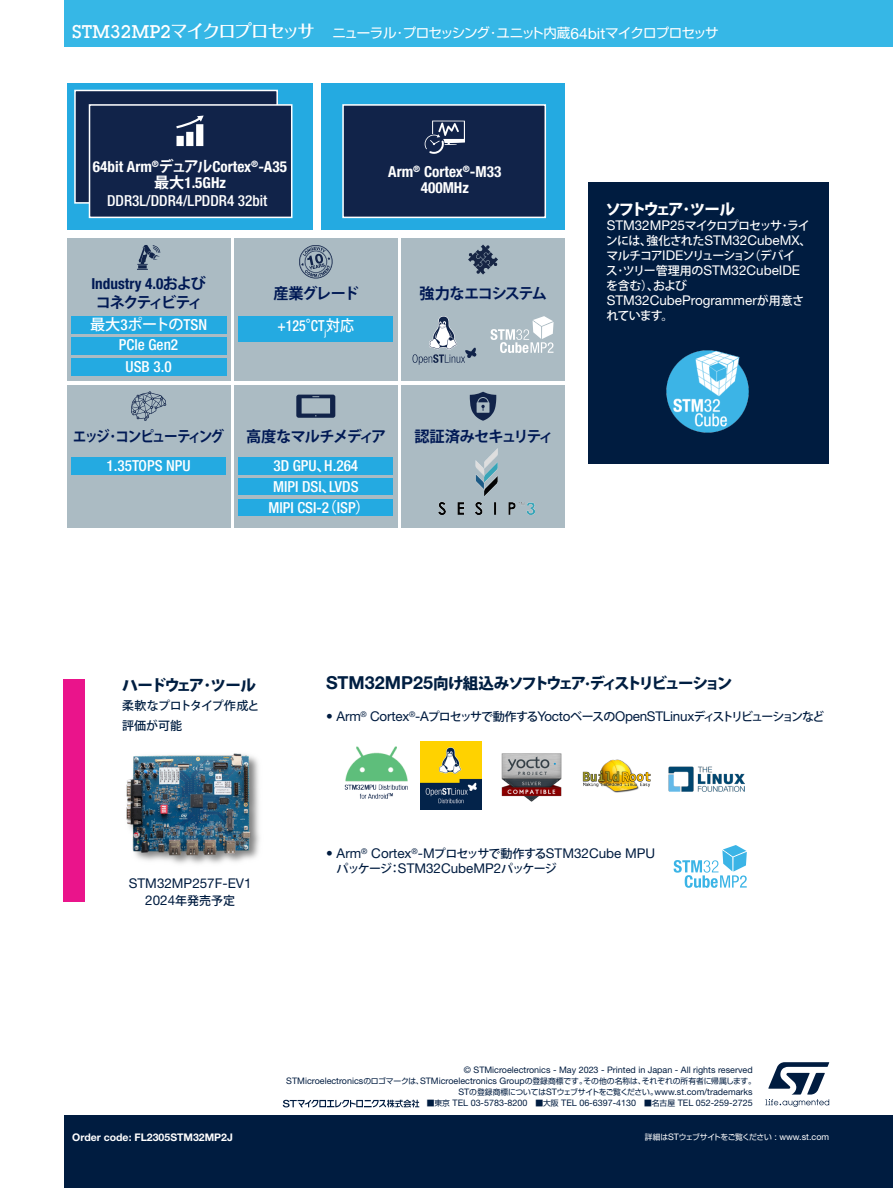
<style>
.page{position:relative;width:893px;height:1188px;background:#fff}
.page>*{position:absolute;margin:0;border:0;box-sizing:border-box;transform-origin:0 0}
.TABLE_TITLE{font:800 15.6px "Koz Go Pro";letter-spacing:-.16em;color:#001e41}
.TABLE_TITLE-2{font:800 15.6px "Koz Go Pro";letter-spacing:-.18em;color:#fff}
.TABLE_TITLE-3{font:800 15.6px "Koz Go Pro";letter-spacing:-.13em;color:#001e41}
.t1{font:700 condensed 15.15px/17.2px "Helvetica Neue LT Std";color:#fff;text-align:center}
.t2{font:500 condensed 15.15px/20.9px "Helvetica Neue LT Std";color:#fff;text-align:center}
.t3{font:700 15.15px/32.5px "Koz Go Pr 6 N";letter-spacing:-.09em;color:#001954}
.t4{font:700 15.15px/29px "Koz Go Pr 6 N";letter-spacing:-.135em;color:#001954;text-align:center;scale:.9 1}
.t5{font:700 condensed 15.15px/18.3px "Helvetica Neue LT Std";color:#001954}
.t6{font:700 15.15px "Koz Go Pr 6 N";letter-spacing:-.07em;color:#001954}
.t7{font:700 15.15px "Koz Go Pr 6 N";letter-spacing:-.06em;color:#001954}
.STANDARD_TEXT{font:13.5px/15px "Helvetica Neue LT Std";color:#001c40}
.STANDARD_TEXT-2{font:13.5px "Helvetica Neue LT Std";color:#fff}
.STANDARD_TEXT-3{font:13.5px "Helvetica Neue LT Std";letter-spacing:-.02em;color:#001c40}
.TITLE_LEVEL1_WHITE{font:13.5px "Shin Go Pro";letter-spacing:-.075em;color:#fff}
.STANDARD_TEXT-4{font:500 12px "Koz Go Pro";letter-spacing:-.09em;color:#fff}
.STANDARD_TEXT-5{font:500 12px "Koz Go Pro";letter-spacing:-.11em;color:#fff}
.STANDARD_TEXT-6{font:500 12px/19.5px "Koz Go Pro";color:#001e41}
.STANDARD_TEXT-7{font:500 12px "Koz Go Pro";color:#001c40}
.t8{font:700 10.5px "Helvetica Neue LT Std";color:#fff}
.t9{font:9px "Helvetica Neue LT Std";color:#001c40}
.t10{font:7.8px "Shin Go Pro";letter-spacing:-.06em;color:#fff}
.s1{font-family:"Lubalin Graph Std";font-weight:500;font-size:18px}
.s2{font-family:"Folk Pro";font-weight:500;font-size:18px}
.s3{font-family:"Helvetica Neue LT Std";font-size:15.45px}
.s4{font-family:"Koz Go Pr 6 N";font-stretch:normal}
.s5{font-weight:500}
.s6{font-family:"Helvetica Neue LT Std";font-weight:500;font-stretch:condensed;color:#fff}
.s7{font-weight:500;color:#fff}
.s8{font-family:"Helvetica Neue LT Std";font-weight:400;font-size:13.5px}
.s9{font-family:"Koz Go Pro";font-weight:500;font-size:12px}
.s10{font-family:"Helvetica Neue LT Std";font-weight:700;font-size:18px}
.s11{font-family:"Shin Go Pro";font-size:7.8px}
.s12{font-family:"Helvetica Neue LT Std";font-size:9px}
</style>
<div class="page">
<div style="left:64px;top:0;width:829px;height:47px;background:#36b7e6"></div>
<div style="left:64px;top:1115px;width:829px;height:73px;background:#001c40"></div>
<svg style="left:765px;top:1062px;width:64px;height:45px"></svg>
<svg style="left:283px;top:1100px;width:136px;height:7px"></svg>
<div style="left:588px;top:183px;width:241px;height:281px;background:#001c40"></div>
<img style="left:667px;top:351px;width:81px;height:81px">
<div style="left:67px;top:84px;width:245px;height:146px;background:#24aae1"></div>
<div style="left:75px;top:90px;width:202px;height:113px;background:#112349"></div>
<div style="left:74px;top:90px;width:204px;height:114px;border:2px solid #fff"></div>
<div style="left:321px;top:84px;width:244px;height:146px;background:#24aae1"></div>
<div style="left:67px;top:238px;width:163px;height:143px;background:#abbbc3"></div>
<div style="left:71px;top:358px;width:155px;height:17px;background:#24aae1"></div>
<div style="left:71px;top:316px;width:155px;height:17px;background:#24aae1"></div>
<div style="left:71px;top:337px;width:155px;height:17px;background:#24aae1"></div>
<svg style="left:137px;top:245px;width:23px;height:25px"></svg>
<div style="left:234px;top:238px;width:164px;height:143px;background:#abbbc3"></div>
<div style="left:238px;top:316px;width:155px;height:26px;background:#24aae1"></div>
<svg style="left:299px;top:245px;width:34px;height:34px"></svg>
<div style="left:67px;top:385px;width:163px;height:143px;background:#abbbc3"></div>
<div style="left:71px;top:457px;width:155px;height:18px;background:#24aae1"></div>
<svg style="left:131px;top:391px;width:35px;height:30px"></svg>
<div style="left:234px;top:385px;width:164px;height:143px;background:#abbbc3"></div>
<div style="left:238px;top:478px;width:155px;height:17px;background:#24aae1"></div>
<div style="left:238px;top:457px;width:155px;height:18px;background:#24aae1"></div>
<div style="left:238px;top:499px;width:155px;height:17px;background:#24aae1"></div>
<svg style="left:296px;top:395px;width:39px;height:23px"></svg>
<div style="left:401px;top:385px;width:164px;height:143px;background:#abbbc3"></div>
<svg style="left:470px;top:392px;width:26px;height:29px"></svg>
<div style="left:343px;top:105px;width:202px;height:112px;background:#112349"></div>
<div style="left:342px;top:104px;width:204px;height:114px;border:2px solid #fff"></div>
<svg style="left:425px;top:121px;width:40px;height:33px"></svg>
<div style="left:90px;top:105px;width:202px;height:112px;background:#112349"></div>
<div style="left:89px;top:104px;width:203px;height:114px;border:2px solid #fff"></div>
<svg style="left:176px;top:116px;width:28px;height:30px"></svg>
<div style="left:401px;top:238px;width:164px;height:143px;background:#abbbc3"></div>
<svg style="left:412px;top:316px;width:65px;height:49px"></svg>
<svg style="left:490px;top:316px;width:64px;height:37px"></svg>
<svg style="left:468px;top:245px;width:30px;height:30px"></svg>
<img style="left:439px;top:449px;width:95px;height:65px">
<svg style="left:674px;top:845px;width:73px;height:43px"></svg>
<img style="left:501px;top:753px;width:61px;height:49px">
<img style="left:582px;top:759px;width:69px;height:34px">
<img style="left:668px;top:766px;width:76px;height:26px">
<img style="left:421px;top:742px;width:60px;height:67px">
<img style="left:126px;top:753px;width:134px;height:111px">
<div style="left:64px;top:679px;width:21px;height:223px;background:#ea148b"></div>
<img style="left:344px;top:746px;width:64px;height:53px">
<p class="TITLE_LEVEL1_WHITE" style="left:72px;top:22px;width:648px"><span class="s1">STM32MP2</span><span class="s2">マイクロプロセッサ　</span>ニューラル･プロセッシング･ユニット内蔵<span class="s3">64bit</span>マイクロプロセッサ</p>
<p class="t1" style="left:93px;top:157px;width:195px">64bit Arm<sup>®</sup><span class="s4">デュアル</span>Cortex<sup>®</sup>-A35<span class="s4">最大</span>1.5GHz<br><span class="s5">DDR3L/DDR4/LPDDR4 32bit</span></p>
<p class="t5" style="left:91px;top:275px;width:116px">Industry 4.0<span class="s4">およびコネクティビティ</span></p>
<p class="t2" style="left:90px;top:314px;width:119px"><span class="s4">最大</span>3<span class="s4">ポートの</span>TSN<br>PCle Gen2</p>
<p class="t2" style="left:126px;top:356px;width:48px">USB 3.0</p>
<p class="t3" style="left:273px;top:277px;width:87px">産業グレード<span class="s6">+125</span><span class="s7">°</span><span class="s6">CT</span><sub>j</sub><span class="s7">対応</span></p>
<p class="t1" style="left:388px;top:163px;width:115px;line-height:16.6px">Arm<sup>®</sup> Cortex<sup>®</sup>-M33<br>400MHz</p>
<p class="t3" style="left:420px;top:277px;width:129px">強力なエコシステム</p>
<p class="t4" style="left:73px;top:422px;width:170px">エッジ･コンピューティング<br><span class="s6">1.35TOPS NPU</span></p>
<p class="t6" style="left:246px;top:428px;width:142px">高度なマルチメディア</p>
<p class="t2" style="left:273px;top:476px;width:87px">MIPI DSI<span class="s4">、</span>LVDS</p>
<p class="t2" style="left:273px;top:455px;width:86px">3D GPU<span class="s4">、</span>H.264</p>
<p class="t2" style="left:268px;top:497px;width:104px">MIPI CSI-2<span class="s4">（</span>ISP<span class="s4">）</span></p>
<p class="t7" style="left:414px;top:428px;width:141px">認証済みセキュリティ</p>
<p class="TABLE_TITLE-2" style="left:605px;top:199px;width:131px">ソフトウェア･ツール</p>
<p class="STANDARD_TEXT-5" style="left:607px;top:218px;width:205px"><span class="s8">STM32MP25</span>マイクロプロセッサ･ライ</p>
<p class="STANDARD_TEXT-2" style="left:606px;top:232px;width:207px"><span class="s9">ンには、強化された</span>STM32CubeMX<span class="s9">、</span></p>
<p class="STANDARD_TEXT-4" style="left:606px;top:248px;width:190px">マルチコア<span class="s8">IDE</span>ソリューション（デバイ</p>
<p class="STANDARD_TEXT-2" style="left:606px;top:262px;width:196px"><span class="s9">ス･ツリー管理用の</span>STM32CubeIDE</p>
<p class="STANDARD_TEXT-4" style="left:606px;top:278px;width:83px">を含む）、および</p>
<p class="STANDARD_TEXT-2" style="left:607px;top:292px;width:199px">STM32CubeProgrammer<span class="s9">が用意さ</span></p>
<p class="STANDARD_TEXT-4" style="left:606px;top:308px;width:68px">れています。</p>
<p class="TABLE_TITLE-3" style="left:122px;top:675px;width:135px">ハードウェア･ツール</p>
<p class="STANDARD_TEXT-6" style="left:122px;top:697px;width:139px">柔軟なプロトタイプ作成と評価が可能</p>
<p class="STANDARD_TEXT" style="left:129px;top:875px;width:124px">STM32MP257F-EV1</p>
<p class="STANDARD_TEXT-7" style="left:145px;top:893px;width:91px"><span class="s8">2024</span>年発売予定</p>
<p class="TABLE_TITLE" style="left:326px;top:673px;width:408px"><span class="s10">STM32MP25</span>向け組込みソフトウェア<span class="s10">·</span>ディストリビューション</p>
<p class="STANDARD_TEXT-3" style="left:326px;top:708px;width:500px">• Arm<sup>®</sup> Cortex<sup>®</sup>-A<span class="s9">プロセッサで動作する</span>Yocto<span class="s9">ベースの</span>OpenSTLinux<span class="s9">ディストリビューションなど</span></p>
<p class="STANDARD_TEXT" style="left:337px;top:846px;width:320px;text-indent:-11px">• Arm<sup>®</sup> Cortex<sup>®</sup>-M<span class="s9">プロセッサで動作する</span>STM32Cube MPU<span class="s9">パッケージ：</span>STM32CubeMP2<span class="s9">パッケージ</span></p>
<p class="t8" style="left:72px;top:1131px;width:162px">Order code: FL2305STM32MP2J</p>
<p class="t9" style="left:464px;top:1064px;width:290px">© STMicroelectronics - May 2023 - Printed in Japan - All rights reserved</p>
<p class="t9" style="left:286px;top:1075px;width:471px">STMicroelectronics<span class="s11">のロゴマークは、</span>STMicroelectronics Group<span class="s11">の登録商標です。その他の名称は、それぞれの所有者に帰属します。</span></p>
<p class="t9" style="left:458px;top:1086px;width:296px">ST<span class="s11">の登録商標については</span>ST<span class="s11">ウェブサイトをご覧ください。</span>www.st.com/trademarks</p>
<p class="t9" style="left:427px;top:1098px;width:327px"><span class="s11">■東京</span> TEL 03-5783-8200<span class="s11">　■大阪</span> TEL 06-6397-4130<span class="s11">　■名古屋</span> TEL 052-259-2725</p>
<p class="t10" style="left:645px;top:1131px;width:186px">詳細は<span class="s12">ST</span>ウェブサイトをご覧ください <span class="s12">: www.st.com</span></p>
</div>
